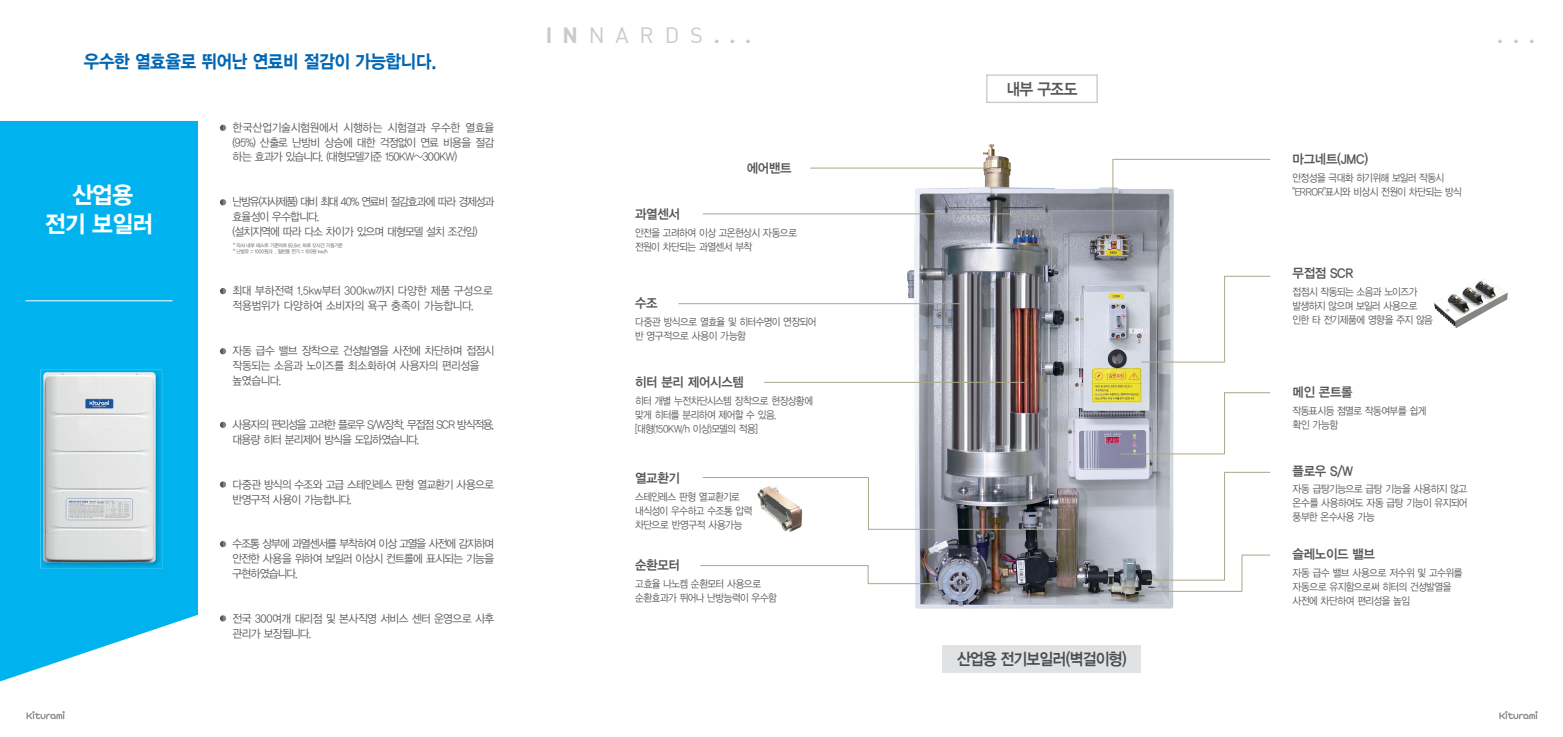
<style>
.page{position:relative;width:1563px;height:737px;background:#fff}
.page>*{position:absolute;margin:0;border:0;box-sizing:border-box;transform-origin:0 0}
.t1{font:23.71px/28.2px "YDVYGO15";letter-spacing:-.025em;color:#fff;text-align:center;scale:.95 1}
.t2{font:21.7px "Dinreg";color:#c9cacc}
.t3{font:21.7px "YDVY Mj O15";color:#c9cacc}
.t4{font:18.38px "YDVYGO15";letter-spacing:-.02em;color:#0166b3;scale:.92 1}
.t5{font:16.62px "YDVYGO14";letter-spacing:-.05em;color:#4b4c4d;scale:.9 1}
.t6{font:16.62px "YDVYGO14";color:#57585a;scale:.9 1}
.t7{font:13.12px "YDVYGO14";letter-spacing:-.025em;color:#57585a;scale:.95 1}
.t8{font:11.38px/14.9px "YDVYGO12";letter-spacing:-.065em;color:#57585a;text-align:justify;scale:.93 1}
.t9{font:11.38px/14.9px "YDVYGO12";letter-spacing:-.085em;color:#57585a;scale:.93 1}
.t10{font:11.38px/14.9px "YDVYGO12";letter-spacing:-.04em;color:#57585a;scale:.93 1}
.t11{font:11.38px/14.9px "YDVYGO12";letter-spacing:-.015em;color:#57585a;scale:.93 1}
.t12{font:11.38px/14.9px "YDVYGO12";letter-spacing:-.09em;color:#57585a;scale:.93 1}
.t13{font:10.5px/14px "YDVYGO12";letter-spacing:-.05em;color:#57585a;scale:.9 1}
.t14{font:5.25px/6.1px "YDVYGO12";letter-spacing:-.035em;color:#57585a;scale:.9 1}
.s1{font-family:"Dinbol"}
.s2{font-family:"YDVY Mj O15"}
</style>
<div class="page">
<img style="left:966px;top:144px;width:59px;height:464px">
<img style="left:907px;top:188px;width:59px;height:420px">
<img style="left:1025px;top:187px;width:148px;height:421px">
<div style="left:943px;top:645px;width:198px;height:27px;background:#e1e2e4"></div>
<hr style="left:810px;top:168px;width:177px;height:1px;background:#a9a78a">
<hr style="left:678px;top:303px;width:282px;height:1px;background:#a9a78a">
<hr style="left:764px;top:382px;width:260px;height:1px;background:#a9a78a">
<hr style="left:868px;top:583px;width:89px;height:1px;background:#a9a78a">
<hr style="left:868px;top:529px;width:202px;height:1px;background:#a9a78a">
<svg style="left:868px;top:565px;width:1px;height:18px"></svg>
<hr style="left:868px;top:477px;width:1px;height:53px;background:#a9a78a">
<hr style="left:700px;top:565px;width:168px;height:1px;background:#a9a78a">
<hr style="left:703px;top:477px;width:165px;height:1px;background:#a9a78a">
<hr style="left:703px;top:214px;width:348px;height:1px;background:#a9a78a">
<img style="left:757px;top:486px;width:46px;height:46px">
<hr style="left:1147px;top:580px;width:77px;height:1px;background:#a9a78a">
<hr style="left:1141px;top:362px;width:83px;height:1px;background:#a9a78a">
<hr style="left:1129px;top:591px;width:113px;height:1px;background:#a9a78a">
<hr style="left:1241px;top:555px;width:1px;height:36px;background:#a9a78a">
<hr style="left:1224px;top:472px;width:1px;height:108px;background:#a9a78a">
<hr style="left:1224px;top:276px;width:1px;height:86px;background:#a9a78a">
<hr style="left:1051px;top:213px;width:1px;height:57px;background:#a9a78a">
<svg style="left:1242px;top:555px;width:28px;height:1px"></svg>
<hr style="left:1224px;top:472px;width:46px;height:1px;background:#a9a78a">
<hr style="left:1120px;top:454px;width:104px;height:1px;background:#a9a78a">
<hr style="left:1224px;top:392px;width:1px;height:62px;background:#a9a78a">
<hr style="left:1224px;top:392px;width:46px;height:1px;background:#a9a78a">
<hr style="left:1224px;top:276px;width:46px;height:1px;background:#a9a78a">
<hr style="left:1112px;top:159px;width:1px;height:85px;background:#a9a78a">
<hr style="left:1113px;top:159px;width:157px;height:1px;background:#a9a78a">
<img style="left:1434px;top:279px;width:49px;height:49px">
<img style="left:1483px;top:278px;width:24px;height:35px">
<svg style="left:0;top:121px;width:198px;height:560px;fill:#00b3ef"></svg>
<hr style="left:25px;top:300px;width:148px;height:1px;background:#fff">
<svg style="left:26px;top:711px;width:39px;height:8px"></svg>
<svg style="left:220px;top:125px;width:6px;height:6px"></svg>
<svg style="left:220px;top:348px;width:6px;height:6px"></svg>
<svg style="left:220px;top:288px;width:6px;height:6px"></svg>
<svg style="left:220px;top:199px;width:6px;height:6px"></svg>
<svg style="left:220px;top:422px;width:6px;height:6px"></svg>
<svg style="left:220px;top:481px;width:6px;height:6px"></svg>
<svg style="left:220px;top:541px;width:6px;height:6px"></svg>
<svg style="left:220px;top:615px;width:6px;height:6px"></svg>
<img style="left:41px;top:369px;width:121px;height:200px">
<img style="left:44px;top:372px;width:111px;height:190px">
<div style="left:986px;top:74px;width:112px;height:29px;border:1px solid #c7c8ca"></div>
<svg style="left:1499px;top:711px;width:38px;height:8px"></svg>
<h3 class="t4" style="left:84px;top:51px;width:386px">우수한 열효율로 뛰어난 연료비 절감이 가능합니다.</h3>
<h1 class="t1" style="left:45px;top:181px;width:116px">산업용<br>전기 보일러</h1>
<p class="t8" style="left:233px;top:120px;width:283px">한국산업기술시험원에서 시행하는 시험결과 우수한 열효율 (95%) 산출로 난방비 상승에 대한 걱정없이 연료 비용을 절감 하는 효과가 있습니다. (대형모델기준 150KW~300KW)</p>
<p class="t9" style="left:233px;top:194px;width:283px">난방유(자사제품) 대비 최대 40% 연료비 절감효과에 따라 경제성과 효율성이 우수합니다.<br>(설치지역에 따라 다소 차이가 있으며 대형모델 설치 조건임)</p>
<p class="t14" style="left:233px;top:242px;width:123px">* 자사 내부 테스트 기준이며 82.6㎡, 하루 12시간 가동기준 * 난방유 = 1000원/ℓ , 일반용 전기 = 100원 kw/h</p>
<p class="t11" style="left:233px;top:283px;width:281px">최대 부하전력 1.5kw부터 300kw까지 다양한 제품 구성으로 적용범위가 다양하여 소비자의 욕구 충족이 가능합니다.</p>
<p class="t10" style="left:233px;top:343px;width:283px">자동 급수 밸브 장착으로 건성발열을 사전에 차단하며 접점시 작동되는 소음과 노이즈를 최소화하여 사용자의 편리성을 높였습니다.</p>
<p class="t12" style="left:233px;top:417px;width:283px">사용자의 편리성을 고려한 플로우 S/W장착, 무접점 SCR 방식적용, 대용량 히터 분리제어 방식을 도입하였습니다.</p>
<p class="t8" style="left:233px;top:477px;width:283px">다중관 방식의 수조와 고급 스테인레스 판형 열교환기 사용으로 반영구적 사용이 가능합니다.</p>
<p class="t8" style="left:233px;top:536px;width:283px">수조통 상부에 과열센서를 부착하여 이상 고열을 사전에 감지하며 안전한 사용을 위하여 보일러 이상시 컨트롤에 표시되는 기능을 구현하였습니다.</p>
<p class="t8" style="left:233px;top:611px;width:283px">전국 300여개 대리점 및 본사직영 서비스 센터 운영으로 사후 관리가 보장됩니다.</p>
<h2 class="t2" style="left:546px;top:22px;width:209px"><span class="s1">I N</span> N A R D S <span class="s2">. . .</span></h2>
<p class="t7" style="left:635px;top:206px;width:49px">과열센서</p>
<p class="t7" style="left:747px;top:161px;width:49px">에어밴트</p>
<p class="t13" style="left:635px;top:225px;width:181px">안전을 고려하여 이상 고온현상시 자동으로 전원이 차단되는 과열센서 부착</p>
<p class="t7" style="left:635px;top:295px;width:25px">수조</p>
<p class="t13" style="left:635px;top:315px;width:203px">다중관 방식으로 열효율 및 히터수명이 연장되어 반 영구적으로 사용이 가능함</p>
<p class="t7" style="left:635px;top:375px;width:116px">히터 분리 제어시스템</p>
<p class="t13" style="left:635px;top:394px;width:199px">히터 개별 누전차단시스템 장착으로 현장상황에 맞게 히터를 분리하여 제어할 수 있음. [대형(150KW/h 이상)모델의 적용]</p>
<p class="t7" style="left:635px;top:470px;width:49px">열교환기</p>
<p class="t13" style="left:635px;top:489px;width:132px">스테인레스 판형 열교환기로 내식성이 우수하고 수조통 압력 차단으로 반영구적 사용가능</p>
<p class="t7" style="left:635px;top:557px;width:49px">순환모터</p>
<p class="t13" style="left:635px;top:576px;width:159px">고효율 나노켐 순환모터 사용으로 순환효과가 뛰어나 난방능력이 우수함</p>
<h3 class="t6" style="left:1006px;top:79px;width:80px">내부 구조도</h3>
<h3 class="t5" style="left:957px;top:649px;width:190px">산업용 전기보일러(벽걸이형)</h3>
<h2 class="t3" style="left:1497px;top:21px;width:41px">. . .</h2>
<p class="t7" style="left:1292px;top:152px;width:81px">마그네트(JMC)</p>
<p class="t13" style="left:1292px;top:171px;width:190px">안정성을 극대화 하기위해 보일러 작동시 "ERROR"표시와 비상시 전원이 차단되는 방식</p>
<p class="t7" style="left:1292px;top:266px;width:65px">무접점 SCR</p>
<p class="t13" style="left:1292px;top:285px;width:157px">접점시 작동되는 소음과 노이즈가 발생하지 않으며 보일러 사용으로 인한 타 전기제품에 영향을 주지 않음</p>
<p class="t7" style="left:1292px;top:384px;width:65px">메인 콘트롤</p>
<p class="t13" style="left:1292px;top:404px;width:150px">작동표시등 점멸로 작동여부를 쉽게 확인 가능함</p>
<p class="t7" style="left:1292px;top:463px;width:65px">플로우 S/W</p>
<p class="t13" style="left:1292px;top:482px;width:196px;text-align:justify">자동 급탕기능으로 급탕 기능을 사용하지 않고 온수를 사용하여도 자동 급탕 기능이 유지되어 풍부한 온수사용 가능</p>
<p class="t7" style="left:1292px;top:547px;width:88px">슬레노이드 밸브</p>
<p class="t13" style="left:1292px;top:566px;width:190px">자동 급수 밸브 사용으로 저수위 및 고수위를 자동으로 유지함으로써 히터의 건성발열을 사전에 차단하여 편리성을 높임</p>
</div>
